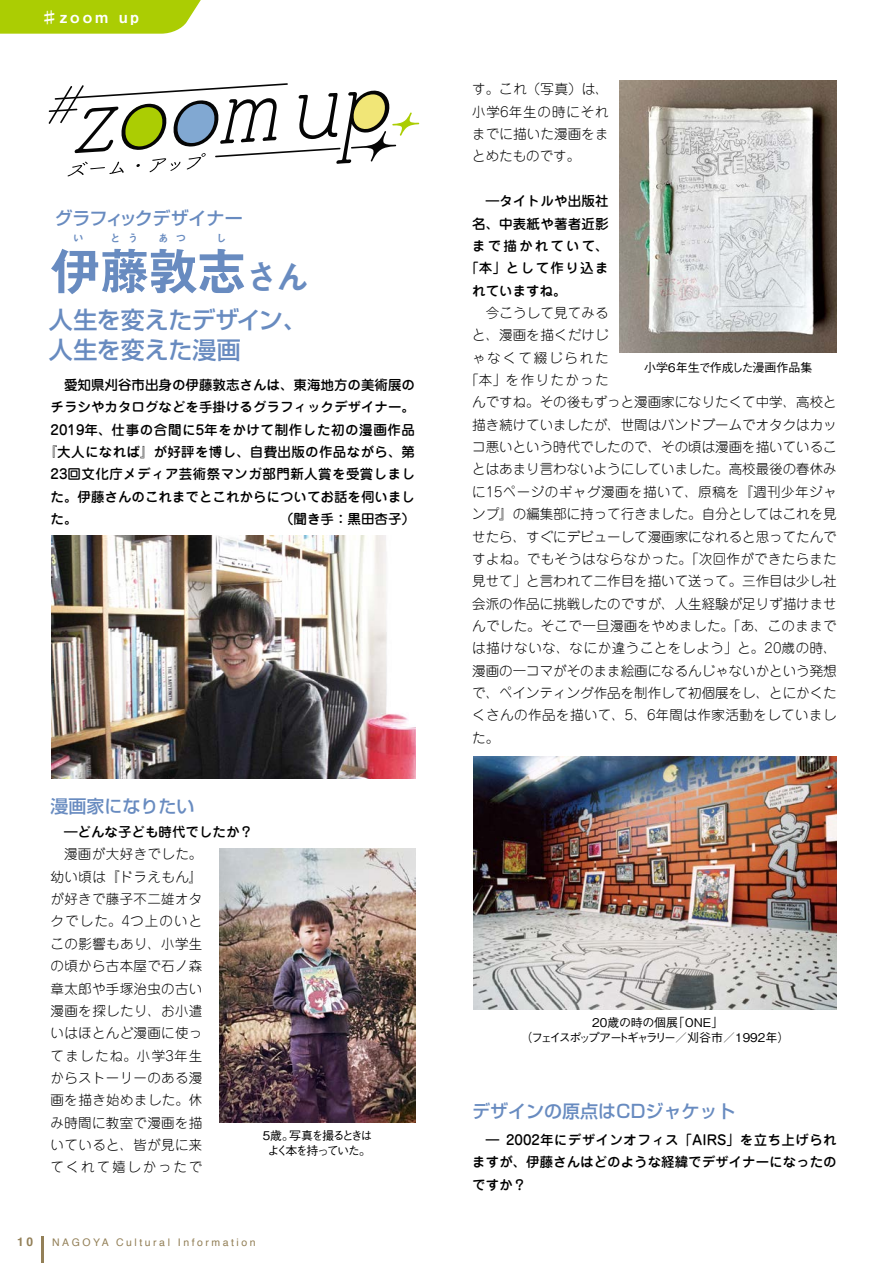
<style>
.page{position:relative;width:893px;height:1263px;background:#fff}
.page>*{position:absolute;margin:0;border:0;box-sizing:border-box;transform-origin:0 0}
.t1{font:51px "Midashi Go Pr 5 MB31";color:#688bc0}
.t2{font:500 24px/29.7px "Shin Go Pro";letter-spacing:-.01em;color:#688bc0}
.t3{font:500 18px "Shin Go Pro";color:#688bc0}
.t4{font:500 18px "Shin Go Pr 5";letter-spacing:-.03em;color:#688bc0}
.t5{font:15px "Midashi Go Pro MB31";letter-spacing:.19em;color:#fff}
.t6{font:300 13.5px/22.4px "Jun 101 Pro";color:#000;text-align:justify}
.t7{font:500 13.5px/22.4px "Jun 34 Pro";color:#000;text-align:justify}
.t8{font:300 13.5px "Jun 101 Pro";letter-spacing:.025em;color:#000}
.t9{font:500 13.5px "Jun 34 Pro";letter-spacing:.045em;color:#000}
.t10{font:500 13.5px "Jun 34 Pro";letter-spacing:.025em;color:#000}
.t11{font:500 13.5px "Jun 34 Pro";letter-spacing:.03em;color:#000}
.t12{font:300 13.5px "Jun 101 Pro";letter-spacing:.04em;color:#000}
.t13{font:300 13.5px "Jun 101 Pro";letter-spacing:.045em;color:#000}
.t14{font:300 13.5px "Jun 101 Pro";letter-spacing:.035em;color:#000}
.t15{font:500 13.5px "Jun 34 Pro";letter-spacing:.1em;color:#000}
.t16{font:300 13.5px "Jun 101 Pro";letter-spacing:.1em;color:#000}
.t17{font:500 13.5px "Jun 34 Pro";letter-spacing:.16em;color:#000}
.t18{font:300 13.5px "Jun 101 Pro";letter-spacing:.14em;color:#000}
.t19{font:500 12px/15.5px "Gothic BBB Pr 5";letter-spacing:-.03em;color:#000;text-align:center}
.t20{font:500 12px/15.5px "Gothic BBB Pr 5";letter-spacing:-.145em;color:#000;text-align:center}
.t21{font:500 12px "Gothic BBB Pr 5";letter-spacing:-.035em;color:#000}
.t22{font:700 12px "Helvetica";color:#938058}
.t23{font:10.5px "Helvetica";letter-spacing:.24em;color:#938058}
.t24{font:10.5px "Midashi Go Pr 5 MB31";color:#688bc0}
.s1{font-size:34.5px}
</style>
<div class="page">
<img style="left:51px;top:536px;width:364px;height:242px">
<img style="left:219px;top:849px;width:196px;height:274px">
<img style="left:620px;top:81px;width:217px;height:272px">
<img style="left:473px;top:757px;width:364px;height:253px">
<svg style="left:0;top:0;width:201px;height:34px;background:#b0d014"></svg>
<svg style="left:49px;top:83px;width:370px;height:93px"></svg>
<hr style="left:42px;top:1236px;width:2px;height:27px;background:#938058">
<p class="t5" style="left:42px;top:5px;width:99px">♯zoom up</p>
<h3 class="t4" style="left:55px;top:204px;width:189px">グラフィックデザイナー</h3>
<p class="t24" style="left:73px;top:230px;width:12px">い</p>
<p class="t24" style="left:110px;top:230px;width:30px">と う</p>
<p class="t24" style="left:158px;top:230px;width:30px">あ つ</p>
<p class="t24" style="left:216px;top:230px;width:12px">し</p>
<h1 class="t1" style="left:51px;top:230px;width:261px">伊藤敦志<span class="s1">さん</span></h1>
<h2 class="t2" style="left:49px;top:303px;width:260px">人生を変えたデザイン、人生を変えた漫画</h2>
<p class="t7" style="left:64px;top:372px;width:352px">愛知県刈谷市出身の伊藤敦志さんは、東海地方の美術展の</p>
<p class="t7" style="left:51px;top:395px;width:366px">チラシやカタログなどを手掛けるグラフィックデザイナー。</p>
<p class="t9" style="left:51px;top:419px;width:366px">2019年、仕事の合間に5年をかけて制作した初の漫画作品</p>
<p class="t10" style="left:44px;top:441px;width:373px">『大人になれば』が好評を博し、自費出版の作品ながら、第</p>
<p class="t11" style="left:51px;top:464px;width:366px">23回文化庁メディア芸術祭マンガ部門新人賞を受賞しまし</p>
<p class="t7" style="left:51px;top:484px;width:366px">た。伊藤さんのこれまでとこれからについてお話を伺いまし</p>
<p class="t7" style="left:51px;top:506px;width:28px">た。</p>
<p class="t7" style="left:280px;top:506px;width:136px">（聞き手：黒田杏子）</p>
<h3 class="t3" style="left:51px;top:791px;width:145px">漫画家になりたい</h3>
<p class="t7" style="left:64px;top:819px;width:190px">―どんな子ども時代でしたか？</p>
<p class="t6" style="left:51px;top:841px;width:153px;text-indent:14px">漫画が大好きでした。幼い頃は『ドラえもん』が好きで藤子不二雄オタクでした。4つ上のいとこの影響もあり、小学生の頃から古本屋で石ノ森章太郎や手塚治虫の古い漫画を探したり、お小遣いはほとんど漫画に使ってましたね。小学3年生からストーリーのある漫画を描き始めました。休み時間に教室で漫画を描いていると、皆が見に来てくれて嬉しかったで</p>
<p class="t20" style="left:261px;top:1126px;width:114px">５歳。写真を撮るときはよく本を持っていた。</p>
<p class="t22" style="left:17px;top:1232px;width:18px">10</p>
<p class="t23" style="left:52px;top:1234px;width:205px">NAGOYA Cultural Information</p>
<p class="t6" style="left:472px;top:77px;width:138px">す。これ（写真）は、小学6年生の時にそれまでに描いた漫画をまとめたものです。</p>
<p class="t7" style="left:486px;top:189px;width:124px">―タイトルや出版社</p>
<p class="t7" style="left:472px;top:211px;width:138px">名、中表紙や著者近影</p>
<p class="t17" style="left:472px;top:235px;width:138px">まで描かれていて、</p>
<p class="t15" style="left:465px;top:257px;width:145px">「本」として作り込ま</p>
<p class="t7" style="left:472px;top:278px;width:96px">れていますね。</p>
<p class="t6" style="left:486px;top:300px;width:124px">今こうして見てみる</p>
<p class="t6" style="left:472px;top:322px;width:138px">と、漫画を描くだけじ</p>
<p class="t18" style="left:472px;top:347px;width:138px">ゃなくて綴じられた</p>
<p class="t16" style="left:465px;top:369px;width:145px">「本」を作りたかった</p>
<p class="t6" style="left:472px;top:390px;width:366px">んですね。その後もずっと漫画家になりたくて中学、高校と</p>
<p class="t6" style="left:472px;top:412px;width:366px">描き続けていましたが、世間はバンドブームでオタクはカッ</p>
<p class="t6" style="left:472px;top:434px;width:366px">コ悪いという時代でしたので、その頃は漫画を描いているこ</p>
<p class="t6" style="left:472px;top:457px;width:366px">とはあまり言わないようにしていました。高校最後の春休み</p>
<p class="t12" style="left:472px;top:481px;width:366px">に15ページのギャグ漫画を描いて、原稿を『週刊少年ジャ</p>
<p class="t6" style="left:472px;top:501px;width:366px">ンプ』の編集部に持って行きました。自分としてはこれを見</p>
<p class="t6" style="left:472px;top:524px;width:366px">せたら、すぐにデビューして漫画家になれると思ってたんで</p>
<p class="t8" style="left:472px;top:548px;width:366px">すよね。でもそうはならなかった。「次回作ができたらまた</p>
<p class="t6" style="left:472px;top:568px;width:366px">見せて」と言われて二作目を描いて送って。三作目は少し社</p>
<p class="t6" style="left:472px;top:591px;width:366px">会派の作品に挑戦したのですが、人生経験が足りず描けませ</p>
<p class="t8" style="left:472px;top:615px;width:366px">んでした。そこで一旦漫画をやめました。「あ、このままで</p>
<p class="t13" style="left:472px;top:637px;width:366px">は描けないな、なにか違うことをしよう」と。20歳の時、</p>
<p class="t6" style="left:472px;top:658px;width:366px">漫画の一コマがそのまま絵画になるんじゃないかという発想</p>
<p class="t6" style="left:472px;top:680px;width:366px">で、ペインティング作品を制作して初個展をし、とにかくた</p>
<p class="t14" style="left:472px;top:705px;width:366px">くさんの作品を描いて、5、6年間は作家活動をしていまし</p>
<p class="t6" style="left:472px;top:725px;width:28px">た。</p>
<p class="t21" style="left:644px;top:358px;width:170px">小学６年生で作成した漫画作品集</p>
<p class="t19" style="left:521px;top:1014px;width:270px">20歳の時の個展「ONE」<br>（フェイスポップアートギャラリー／刈谷市／1992年）</p>
<h3 class="t3" style="left:472px;top:1096px;width:265px">デザインの原点はCDジャケット</h3>
<p class="t7" style="left:472px;top:1127px;width:366px;text-indent:14px">― 2002年にデザインオフィス「AIRS」を立ち上げられますが、伊藤さんはどのような経緯でデザイナーになったのですか？</p>
</div>
